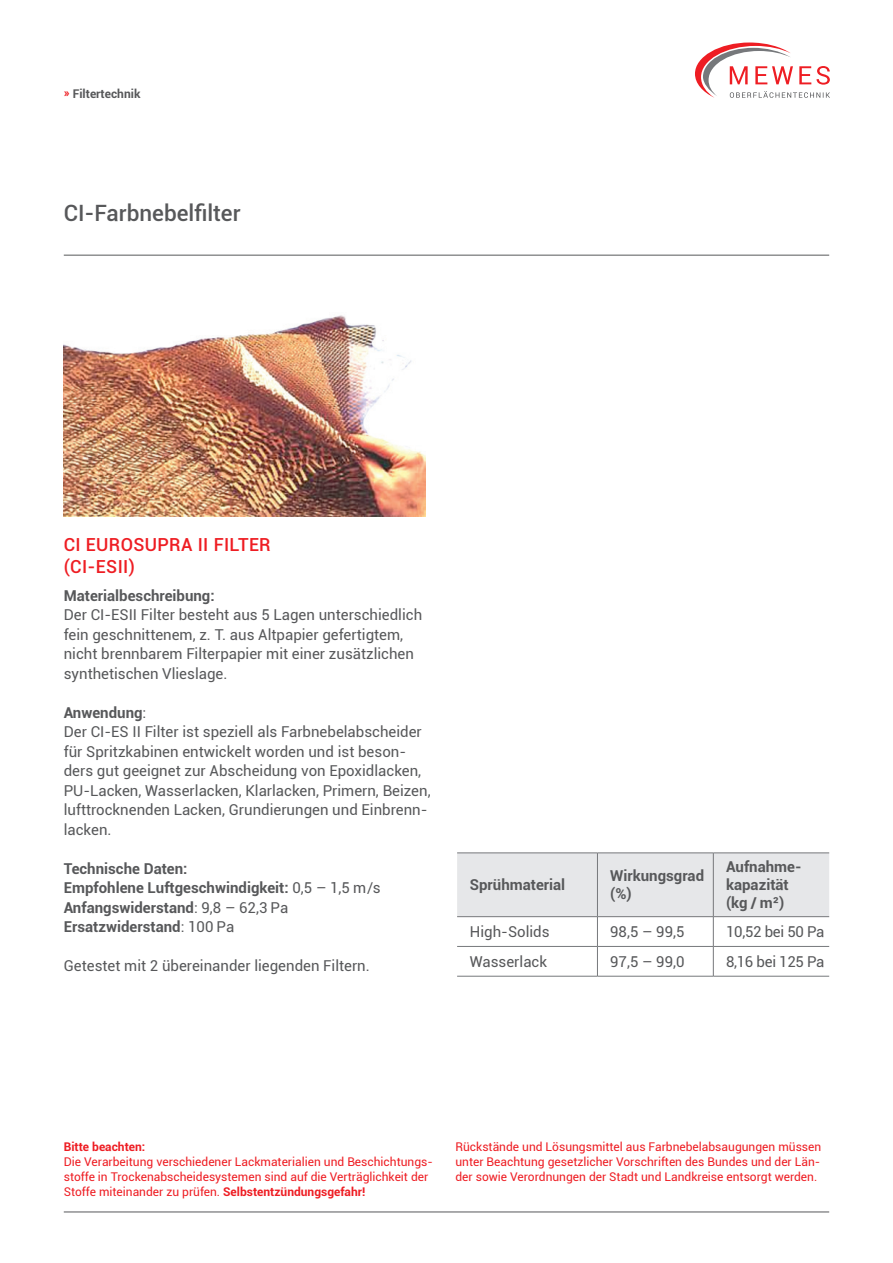
<style>
.page{position:relative;width:893px;height:1263px;background:#fff}
.page>*{position:absolute;margin:0;border:0;box-sizing:border-box;transform-origin:0 0}
.t1{font:500 22.5px "Roboto";color:#57585a}
.t2{font:500 18px/21.6px "Roboto";letter-spacing:.02em;color:#ee1d23}
.t3{font:15px/19.5px "Roboto";color:#57585a}
.t4{font:700 15px/18px "Roboto";color:#57585a}
.t5{font:15px "Roboto";letter-spacing:-.02em;color:#57585a}
.t6{font:12px/15px "Roboto";color:#ee1d23}
.t7{font:700 12px "Roboto";color:#57585a}
.t8{font:700 12px "Roboto";color:#ee1d23}
.s1{color:#ee1d23}
.s2{font-weight:700}
.s3{font-weight:400}
</style>
<div class="page">
<svg style="left:695px;top:43px;width:135px;height:55px"></svg>
<hr style="left:64px;top:255px;width:765px;height:1px;background:#57585a">
<hr style="left:64px;top:1212px;width:765px;height:1px;background:#57585a">
<img style="left:64px;top:315px;width:361px;height:201px">
<svg style="left:457px;top:853px;width:372px;height:123px"></svg>
<hr style="left:457px;top:976px;width:140px;height:1px;background:#76787b">
<hr style="left:597px;top:976px;width:116px;height:1px;background:#76787b">
<hr style="left:713px;top:976px;width:116px;height:1px;background:#76787b">
<p class="t7" style="left:64px;top:85px;width:78px"><span class="s1">»</span> Filtertechnik</p>
<h1 class="t1" style="left:64px;top:197px;width:178px">CI-Farbnebelfilter</h1>
<p class="t2" style="left:64px;top:533px;width:208px">CI EUROSUPRA II FILTER (CI-ESII)</p>
<p class="t4" style="left:64px;top:586px;width:152px">Materialbeschreibung:</p>
<p class="t3" style="left:64px;top:604px;width:360px">Der CI-ESII Filter besteht aus 5 Lagen unterschiedlich fein geschnittenem, z. T. aus Altpapier gefertigtem, nicht brennbarem Filterpapier mit einer zusätzlichen synthetischen Vlieslage.</p>
<p class="t3" style="left:64px;top:702px;width:368px"><span class="s2">Anwendung</span>:<br>Der CI-ES II Filter ist speziell als Farbnebelabscheider für Spritzkabinen entwickelt worden und ist beson&shy;ders gut geeignet zur Abscheidung von Epoxidlacken, PU-Lacken, Wasserlacken, Klarlacken, Primern, Beizen, lufttrocknenden Lacken, Grundierungen und Einbrenn&shy;lacken.</p>
<p class="t4" style="left:64px;top:858px;width:319px;line-height:19.5px">Technische Daten:<br>Empfohlene Luftgeschwindigkeit: <span class="s3">0,5 – 1,5 m/s<br></span>Anfangswiderstand<span class="s3">: 9,8 – 62,3 Pa<br></span>Ersatzwiderstand<span class="s3">: 100 Pa</span></p>
<p class="t3" style="left:64px;top:955px;width:308px">Getestet mit 2 übereinander liegenden Filtern.</p>
<p class="t4" style="left:470px;top:875px;width:97px">Sprühmaterial</p>
<p class="t4" style="left:610px;top:866px;width:95px">Wirkungsgrad (%)</p>
<p class="t4" style="left:726px;top:857px;width:77px">Aufnahme&shy;kapazität (kg / m²)</p>
<p class="t3" style="left:470px;top:921px;width:81px">High-Solids</p>
<p class="t3" style="left:610px;top:921px;width:76px">98,5 – 99,5</p>
<p class="t5" style="left:726px;top:921px;width:100px">10,52 bei 50 Pa</p>
<p class="t3" style="left:470px;top:951px;width:79px">Wasserlack</p>
<p class="t3" style="left:610px;top:951px;width:76px">97,5 – 99,0</p>
<p class="t5" style="left:726px;top:951px;width:100px">8,16 bei 125 Pa</p>
<p class="t8" style="left:64px;top:1138px;width:83px">Bitte beachten:</p>
<p class="t6" style="left:64px;top:1153px;width:371px">Die Verarbeitung verschiedener Lackmaterialien und Beschichtungs&shy;stoffe in Trockenabscheidesystemen sind auf die Verträglichkeit der<br>Stoffe miteinander zu prüfen. <span class="s2">Selbstentzündungsgefahr!</span></p>
<p class="t6" style="left:455px;top:1138px;width:367px;text-align:justify">Rückstände und Lösungsmittel aus Farbnebelabsaugungen müssen unter Beachtung gesetzlicher Vorschriften des Bundes und der Län&shy;der sowie Verordnungen der Stadt und Landkreise entsorgt werden.</p>
</div>
